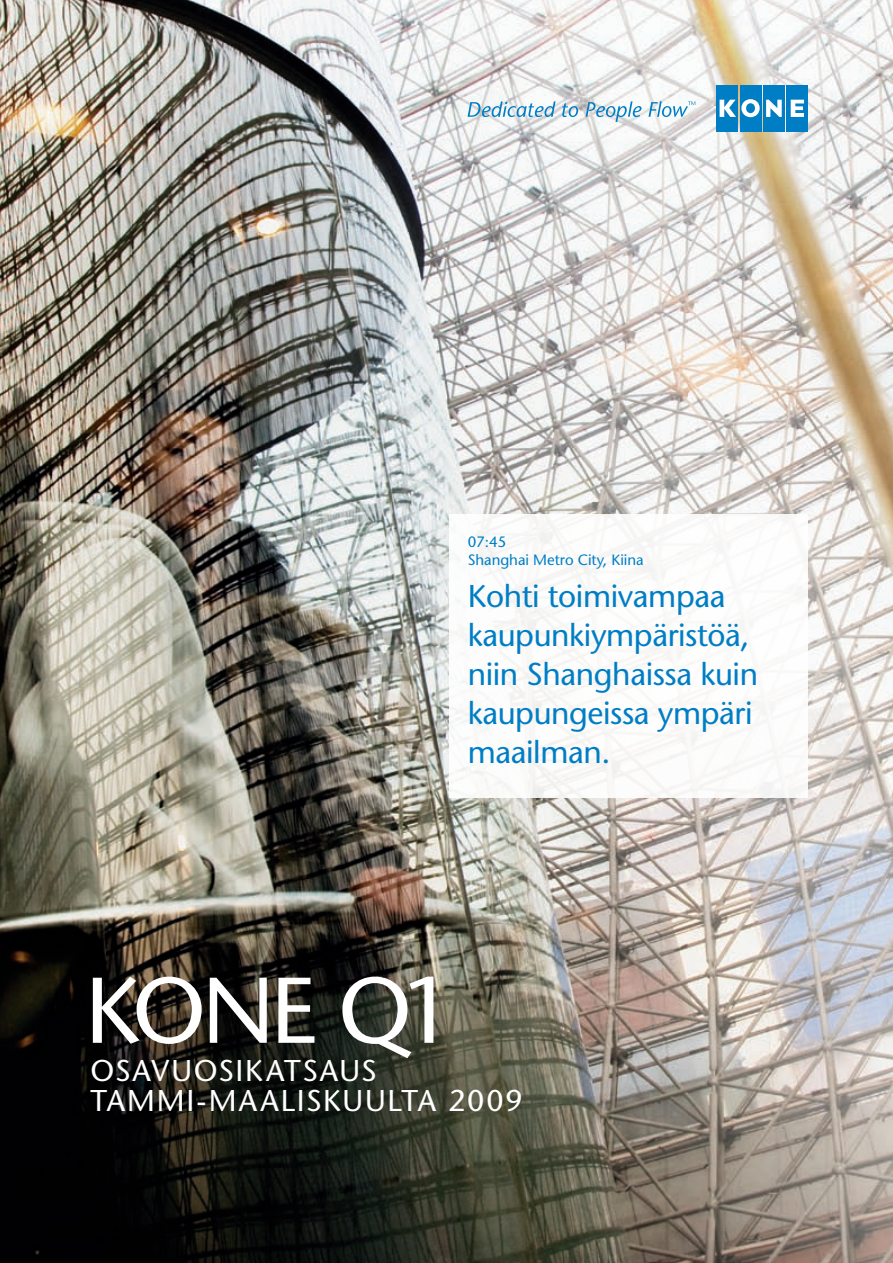
<style>
.page{position:relative;width:893px;height:1263px;background:#fff}
.page>*{position:absolute;margin:0;border:0;box-sizing:border-box;transform-origin:0 0}
.Heading_cover_large{font:500 93px "Stone Sans Std";letter-spacing:-.065em;color:#fff}
.t1{font:500 31.5px/39px "Stone Sans Std";letter-spacing:-.015em;color:#007ec5}
.Subheading_cover{font:500 30px/30px "Stone Sans Std";letter-spacing:.055em;color:#fff}
.t2{font:500 15px "Stone Sans Std";letter-spacing:-.005em;color:#007ec5}
</style>
<div class="page">
<img style="left:0;top:0;width:893px;height:1263px">
<div style="left:716px;top:85px;width:22px;height:46px;background:#007ec5"></div>
<div style="left:763px;top:85px;width:21px;height:46px;background:#007ec5"></div>
<svg style="left:766px;top:100px;width:16px;height:17px"></svg>
<div style="left:740px;top:85px;width:21px;height:46px;background:#007ec5"></div>
<svg style="left:720px;top:99px;width:40px;height:18px"></svg>
<div style="left:787px;top:85px;width:21px;height:46px;background:#007ec5"></div>
<svg style="left:791px;top:100px;width:13px;height:17px"></svg>
<svg style="left:468px;top:101px;width:88px;height:16px"></svg>
<svg style="left:562px;top:103px;width:16px;height:14px"></svg>
<svg style="left:585px;top:101px;width:57px;height:21px"></svg>
<svg style="left:648px;top:101px;width:47px;height:16px"></svg>
<div style="left:450px;top:514px;width:358px;height:284px;background:#fff"></div>
<p class="t2" style="left:468px;top:533px;width:40px">07:45</p>
<p class="t2" style="left:468px;top:551px;width:177px">Shanghai Metro City, Kiina</p>
<p class="t1" style="left:468px;top:577px;width:292px">Kohti toimivampaa kaupunkiympäristöä, niin Shanghaissa kuin kaupungeissa ympäri maailman.</p>
<p class="Heading_cover_large" style="left:85px;top:955px;width:371px">KONE Q1</p>
<p class="Subheading_cover" style="left:90px;top:1055px;width:434px">Osavuosikatsaus<br>Tammi-maaliskuulta 2009</p>
</div>
